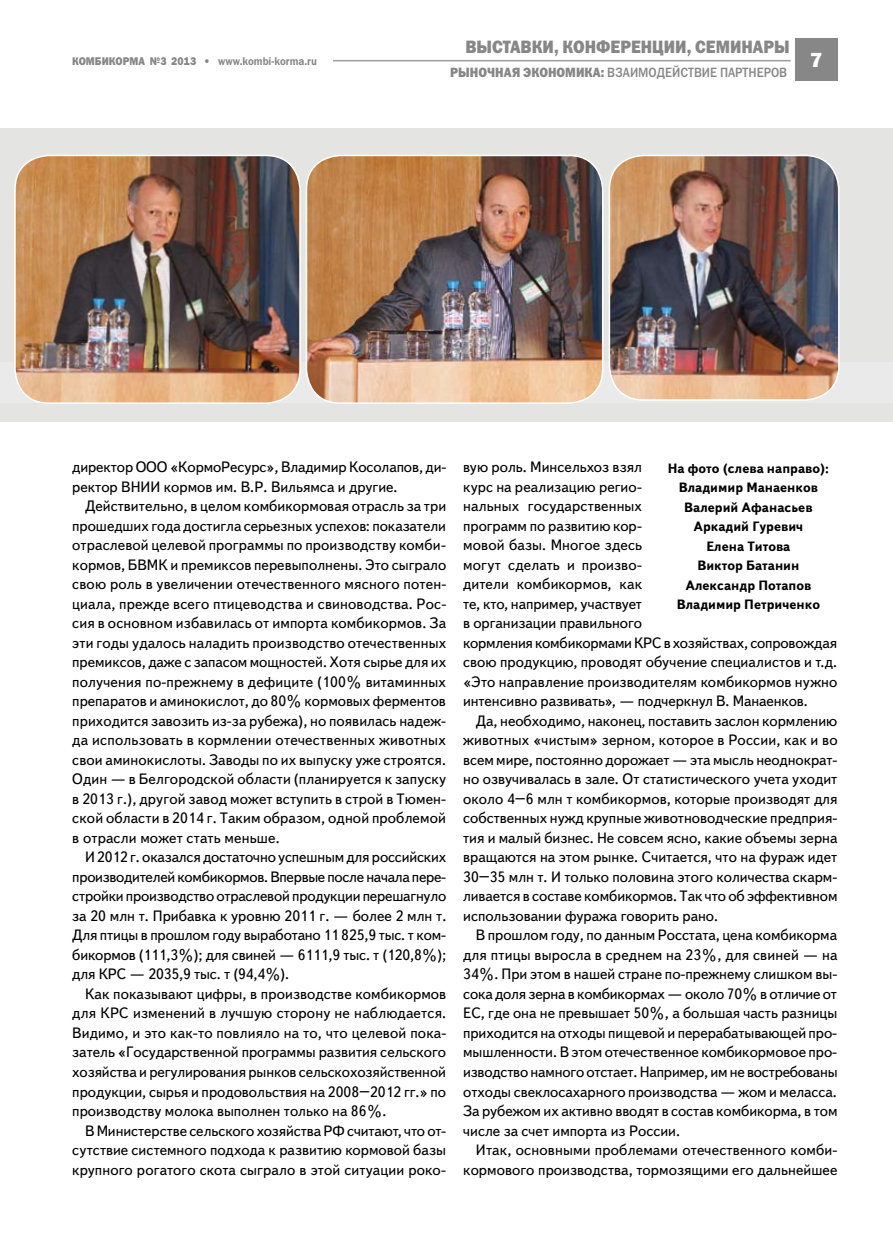
<style>
.page{position:relative;width:893px;height:1234px;background:#fff}
.page>*{position:absolute;margin:0;border:0;box-sizing:border-box;transform-origin:0 0}
.t1{font:800 21px "Franklin Gothic";color:#fff}
.t2{font:18px "Franklin Gothic Heavy C";color:#878787;scale:.9 1}
.t3{font:15px/19.5px "Text Book C";color:#000;text-align:justify}
.t4{font:700 13.5px/19.5px "Text Book C";color:#000;text-align:center}
.t5{font:13.5px "Franklin Gothic Medium C";color:#878787;scale:.9 1}
.t6{font:11.25px "Franklin Gothic Demi C";color:#878787;scale:.9 1}
.s1{font-family:"Franklin Gothic Heavy C"}
</style>
<div class="page">
<div style="left:795px;top:39px;width:43px;height:42px;background:#878787"></div>
<hr style="left:333px;top:60px;width:458px;height:1px;background:#9d9c9c">
<div style="left:0;top:128px;width:893px;height:293px;background:#e4e4e3"></div>
<div style="left:0;top:362px;width:893px;height:40px;background:#eee"></div>
<img style="left:609px;top:155px;width:228px;height:245px">
<div style="left:609px;top:155px;width:231px;height:245px;border:2px solid #fff;border-radius:34px"></div>
<img style="left:16px;top:155px;width:282px;height:248px">
<div style="left:14px;top:155px;width:287px;height:249px;border:2px solid #fff;border-radius:34px"></div>
<img style="left:306px;top:155px;width:297px;height:248px">
<div style="left:306px;top:155px;width:297px;height:249px;border:2px solid #fff;border-radius:34px"></div>
<p class="t2" style="left:465px;top:37px;width:121px">выставки, кон</p>
<p class="t2" style="left:596px;top:37px;width:148px">ференции, семинары</p>
<p class="t6" style="left:72px;top:54px;width:274px"><span class="s1">КОМБИКОРМА №3 2013 •</span> www.kombi-korma.ru</p>
<h1 class="t1" style="left:810px;top:47px;width:14px">7</h1>
<p class="t5" style="left:450px;top:65px;width:376px"><span class="s1">РЫНОЧНАЯ ЭКОНОМИКА:</span> ВЗАИМОДЕЙСТВИЕ ПАРТНЕРОВ</p>
<p class="t3" style="left:72px;top:457px;width:376px">директор ООО «КормоРесурс», Владимир Косолапов, ди&shy;ректор ВНИИ кормов им. В.Р. Вильямса и другие.</p>
<p class="t3" style="left:72px;top:496px;width:376px;text-indent:13px">Действительно, в целом комбикормовая отрасль за три прошедших года достигла серьезных успехов: показатели отраслевой целевой программы по производству комби&shy;кормов, БВМК и премиксов перевыполнены. Это сыграло свою роль в увеличении отечественного мясного потен&shy;циала, прежде всего птицеводства и свиноводства. Рос&shy;сия в основном избавилась от импорта комбикормов. За эти годы удалось наладить производство отечественных премиксов, даже с запасом мощностей. Хотя сырье для их получения по-прежнему в дефиците (100% витаминных препаратов и аминокислот, до 80% кормовых ферментов приходится завозить из-за рубежа), но появилась надеж&shy;да использовать в кормлении отечественных животных свои аминокислоты. Заводы по их выпуску уже строятся.<br>Один — в Белгородской области (планируется к запуску в 2013 г.), другой завод может вступить в строй в Тюмен&shy;ской области в 2014 г. Таким образом, одной проблемой в отрасли может стать меньше.</p>
<p class="t3" style="left:72px;top:847px;width:376px;text-indent:13px">И 2012 г. оказался достаточно успешным для российских производителей комбикормов. Впервые после начала пере&shy;стройки производство отраслевой продукции перешагнуло за 20 млн т. Прибавка к уровню 2011 г. — более 2 млн т.<br>Для птицы в прошлом году выработано 11 825,9 тыс. т ком&shy;бикормов (111,3%); для свиней — 6111,9 тыс. т (120,8%); для КРС — 2035,9 тыс. т (94,4%).</p>
<p class="t3" style="left:72px;top:984px;width:376px;text-indent:13px">Как показывают цифры, в производстве комбикормов для КРС изменений в лучшую сторону не наблюдается.<br>Видимо, и это как-то повлияло на то, что целевой пока&shy;затель «Государственной программы развития сельского хозяйства и регулирования рынков сельскохозяйственной продукции, сырья и продовольствия на 2008–2012 гг.» по производству молока выполнен только на 86%.</p>
<p class="t3" style="left:72px;top:1120px;width:375px;text-indent:13px">В Министерстве сельского хозяйства РФ считают, что от&shy;сутствие системного подхода к развитию кормовой базы крупного рогатого скота сыграло в этой ситуации роко-</p>
<p class="t3" style="left:463px;top:457px;width:376px;text-align:left">вую роль. Минсельхоз взял<br>курс на реализацию регио-<br>нальных государственных<br>программ по развитию кор-<br>мовой базы. Многое здесь<br>могут сделать и произво-<br>дители комбикормов, как<br>те, кто, например, участвует<br>в организации правильного<br>кормления комбикормами КРС в хозяйствах, сопровождая свою продукцию, проводят обучение специалистов и т.д. «Это направление производителям комбикормов нужно интенсивно развивать», — подчеркнул В. Манаенков.</p>
<p class="t3" style="left:463px;top:711px;width:376px;text-indent:13px">Да, необходимо, наконец, поставить заслон кормлению животных «чистым» зерном, которое в России, как и во всем мире, постоянно дорожает — эта мысль неоднократ&shy;но озвучивалась в зале. От статистического учета уходит около 4–6 млн т комбикормов, которые производят для собственных нужд крупные животноводческие предприя&shy;тия и малый бизнес. Не совсем ясно, какие объемы зерна вращаются на этом рынке. Считается, что на фураж идет 30–35 млн т. И только половина этого количества скарм&shy;ливается в составе комбикормов. Так что об эффективном использовании фуража говорить рано.</p>
<p class="t3" style="left:463px;top:925px;width:376px;text-indent:13px">В прошлом году, по данным Росстата, цена комбикорма для птицы выросла в среднем на 23%, для свиней — на 34%. При этом в нашей стране по-прежнему слишком вы&shy;сока доля зерна в комбикормах — около 70% в отличие от ЕС, где она не превышает 50%, а большая часть разницы приходится на отходы пищевой и перерабатывающей про&shy;мышленности. В этом отечественное комбикормовое про&shy;изводство намного отстает. Например, им не востребованы отходы свеклосахарного производства — жом и меласса.<br>За рубежом их активно вводят в состав комбикорма, в том числе за счет импорта из России.</p>
<p class="t3" style="left:463px;top:1140px;width:376px;text-align:right">Итак, основными проблемами отечественного комби&shy;кормового производства, тормозящими его дальнейшее</p>
<p class="t4" style="left:668px;top:458px;width:163px">На фото (слева направо):<br>Владимир Манаенков<br>Валерий Афанасьев<br>Аркадий Гуревич<br>Елена Титова<br>Виктор Батанин<br>Александр Потапов<br>Владимир Петриченко</p>
</div>
